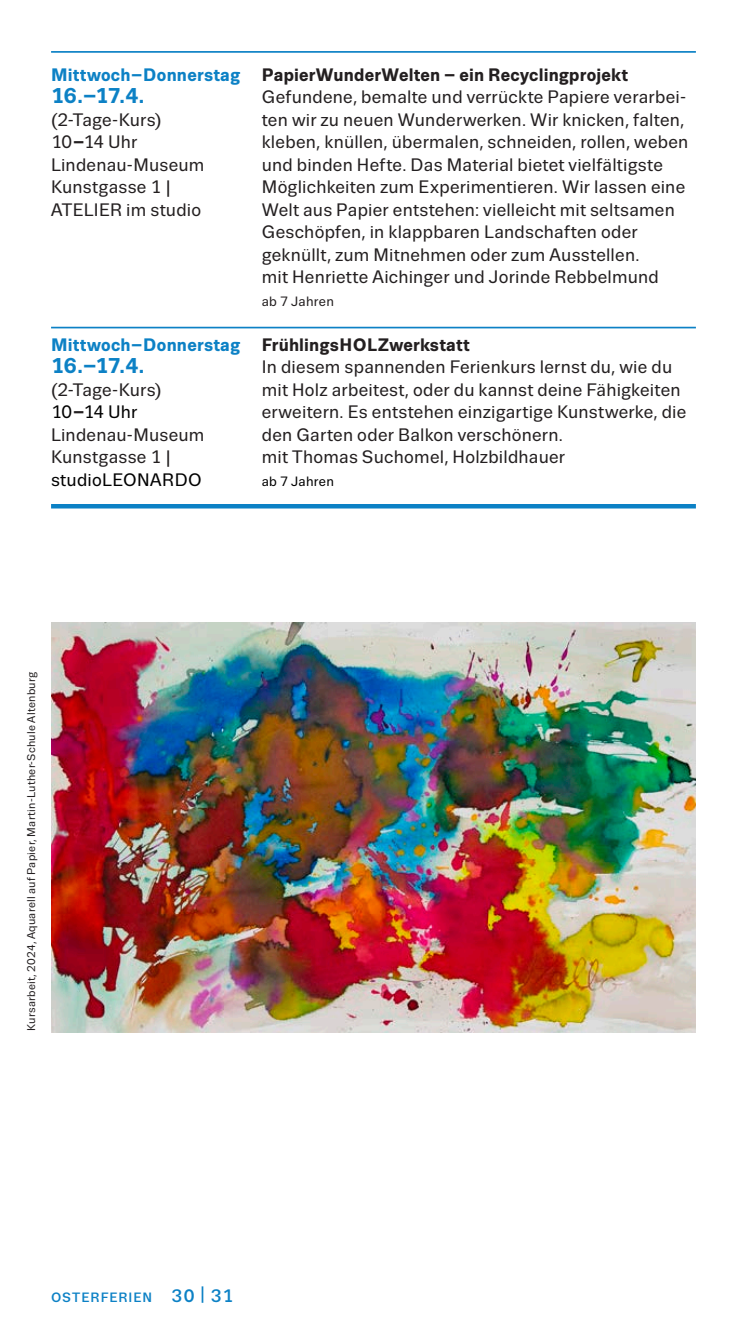
<style>
.page{position:relative;width:747px;height:1340px;background:#fff}
.page>*{position:absolute;margin:0;border:0;box-sizing:border-box;transform-origin:0 0}
.t1{font:700 21.38px "Trivia Sans";letter-spacing:-.025em;color:#0c81c5}
.t2{font:18px/22.5px "Trivia Sans";letter-spacing:.01em;color:#231f20}
.t3{font:700 18px "Trivia Sans";letter-spacing:.01em;color:#231f20}
.t4{font:700 18px "Trivia Sans";letter-spacing:.015em;color:#0c81c5}
.t5{font:18px "Trivia Sans";letter-spacing:.02em;color:#000}
.t6{font:500 13.5px "Trivia Sans";letter-spacing:.075em;color:#0c81c5}
.t7{font:13.5px "Trivia Sans";letter-spacing:.015em;color:#231f20}
.t8{font:13.5px "Trivia Sans";letter-spacing:.015em;color:#000}
.t9{font:11.25px "Trivia Sans";letter-spacing:.02em;color:#231f20}
.s1{font-weight:700}
.s2{color:#000}
.s3{font-size:18px}
</style>
<div class="page">
<hr style="left:51px;top:327px;width:644px;height:1px;background:#0c81c5">
<hr style="left:51px;top:504px;width:644px;height:4px;background:#0c81c5">
<hr style="left:51px;top:51px;width:644px;height:2px;background:#0c81c5">
<img style="left:51px;top:623px;width:644px;height:409px">
<p class="t4" style="left:51px;top:65px;width:190px">Mittwoch–Donnerstag</p>
<p class="t1" style="left:51px;top:84px;width:95px">16.–17.4.</p>
<p class="t2" style="left:51px;top:109px;width:155px">(2-Tage-Kurs)<br>10<span class="s1">–</span>14 Uhr<br>Lindenau-Museum<br>Kunstgasse 1 |<br>ATELIER im studio</p>
<p class="t4" style="left:51px;top:335px;width:190px">Mittwoch–Donnerstag</p>
<p class="t1" style="left:51px;top:354px;width:95px">16.–17.4.</p>
<p class="t2" style="left:51px;top:379px;width:155px">(2-Tage-Kurs)<br><span class="s2">10</span><span class="s1">–</span><span class="s2">14 Uhr<br></span>Lindenau-Museum<br>Kunstgasse 1 |</p>
<p class="t5" style="left:51px;top:470px;width:152px">studioLEONARDO</p>
<p class="t3" style="left:261px;top:65px;width:367px">PapierWunderWelten – ein Recyclingprojekt</p>
<p class="t2" style="left:261px;top:86px;width:428px">Gefundene, bemalte und verrückte Papiere verarbei&shy;ten wir zu neuen Wunderwerken. Wir knicken, falten, kleben, knüllen, übermalen, schneiden, rollen, weben und binden Hefte. Das Material bietet vielfältigste Möglichkeiten zum Experimentieren. Wir lassen eine Welt aus Papier entstehen: vielleicht mit seltsamen Geschöpfen, in klappbaren Landschaften oder geknüllt, zum Mitnehmen oder zum Ausstellen.<br>mit Henriette Aichinger und Jorinde Rebbelmund</p>
<p class="t7" style="left:261px;top:294px;width:74px">ab 7 Jahren</p>
<p class="t3" style="left:261px;top:335px;width:209px">FrühlingsHOLZwerkstatt</p>
<p class="t2" style="left:261px;top:356px;width:426px">In diesem spannenden Ferienkurs lernst du, wie du mit Holz arbeitest, oder du kannst deine Fähigkeiten erweitern. Es entstehen einzigartige Kunstwerke, die den Garten oder Balkon verschönern.<br>mit Thomas Suchomel, Holzbildhauer</p>
<p class="t8" style="left:261px;top:474px;width:74px">ab 7 Jahren</p>
<p class="t9" style="left:25px;top:1031px;width:361px;rotate:-90deg">Kursarbeit, 2024, Aquarell auf Papier, Martin-Luther-Schule Altenburg</p>
<p class="t6" style="left:51px;top:1289px;width:183px">OSTERFERIEN <span class="s3">30</span> <sup>|</sup> <span class="s3">31</span></p>
</div>
